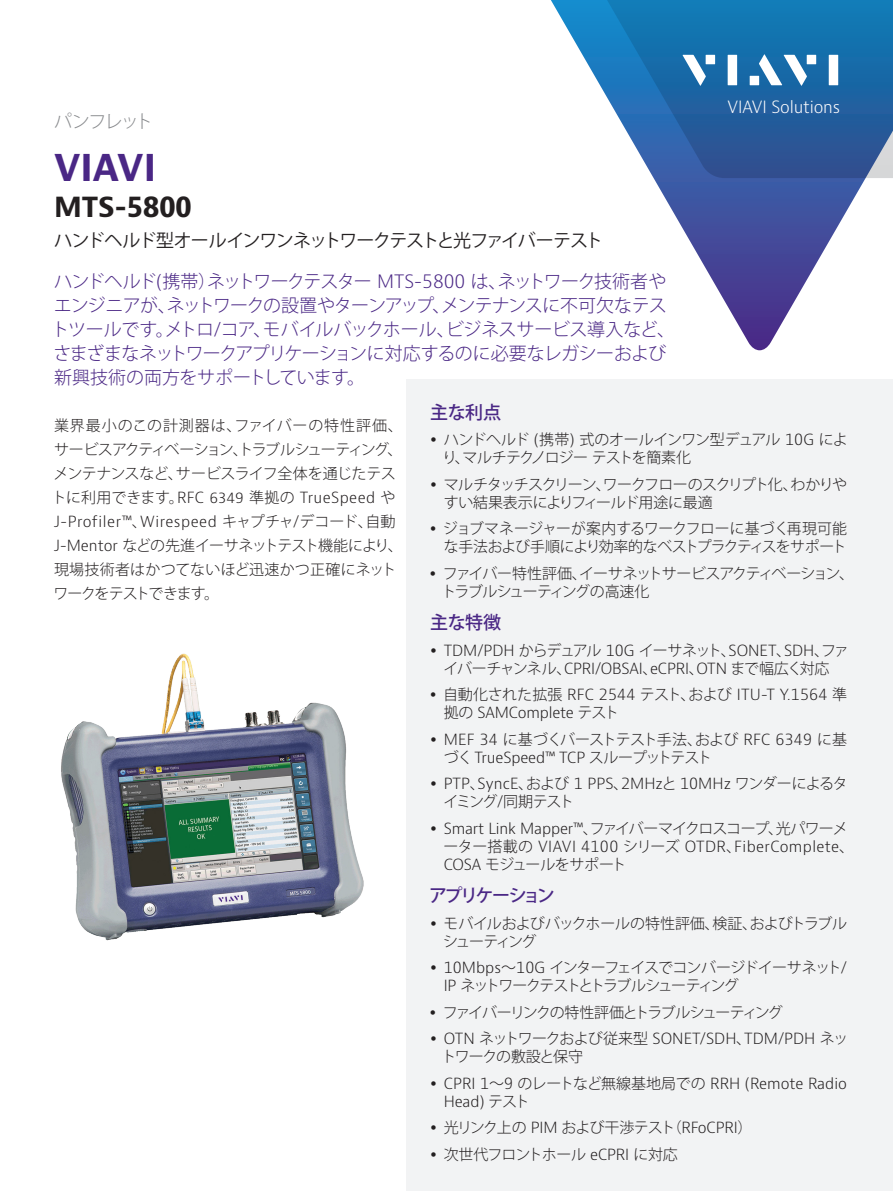
<style>
.page{position:relative;width:893px;height:1191px;background:#fff}
.page>*{position:absolute;margin:0;border:0;box-sizing:border-box;transform-origin:0 0}
.H1_Brand_Sub-Brand_24{font:700 36px "Bernino Sans";color:#4a2785}
.H2_Product_18_24{font:700 27px "Bernino Sans";color:#231f20}
.Intro_text{font:300 18px/24px "Koz Go Pro";letter-spacing:-.04em;color:#4a2785}
.H3_Product_Descriptor_12_20{font:18px "Koz Go Pro";letter-spacing:-.065em;color:#231f20}
.H2_Bullet_Heading_Purple_12_16{font:500 18px "Koz Go Pro";letter-spacing:-.07em;color:#4a2785}
.H2_Bullet_Heading_Purple_12_16-2{font:500 18px "Koz Go Pro";letter-spacing:-.14em;color:#4a2785}
.P_DocType{font:300 18px "Koz Go Pro";letter-spacing:-.08em;color:#87898c}
.t1{font:300 16.5px "Bernino Sans";letter-spacing:-.01em;color:#fff}
.P_10_16{font:300 15px/18px "Koz Go Pro";letter-spacing:-.055em;color:#231f20}
.P_10_16-2{font:300 15px/24px "Koz Go Pro";letter-spacing:-.025em;color:#231f20}
.t2{font:300 15px/18px "Bernino Sans";letter-spacing:.005em;color:#231f20}
.t3{font:300 15px/18px "Bernino Sans";letter-spacing:.025em;color:#231f20}
.P_10_16-3{font:300 15px/18px "Koz Go Pro";letter-spacing:-.03em;color:#231f20}
.P_10_16-4{font:300 15px/18px "Koz Go Pro";letter-spacing:-.095em;color:#231f20}
.P_10_16-5{font:300 15px/18px "Koz Go Pro";letter-spacing:-.12em;color:#231f20}
.P_10_16-6{font:300 15px/18px "Koz Go Pro";letter-spacing:-.09em;color:#231f20}
.P_10_16-7{font:300 15px "Koz Go Pro";letter-spacing:-.105em;color:#231f20}
.P_10_16-8{font:300 15px "Koz Go Pro";letter-spacing:-.02em;color:#231f20}
.s1{font-family:"Bernino Sans"}
.s2{font-family:"Koz Go Pro"}
</style>
<div class="page">
<svg style="left:653px;top:178px;width:213px;height:172px"></svg>
<svg style="left:551px;top:0;width:342px;height:178px"></svg>
<svg style="left:682px;top:55px;width:24px;height:31px"></svg>
<div style="left:706px;top:55px;width:9px;height:9px;background:#fff"></div>
<div style="left:728px;top:55px;width:9px;height:30px;background:#fff"></div>
<div style="left:807px;top:55px;width:9px;height:9px;background:#fff"></div>
<div style="left:829px;top:55px;width:9px;height:30px;background:#fff"></div>
<svg style="left:759px;top:54px;width:48px;height:32px"></svg>
<div style="left:750px;top:76px;width:9px;height:9px;background:#fff"></div>
<div style="left:406px;top:380px;width:487px;height:811px;background:#f2f3f4"></div>
<img style="left:61px;top:653px;width:303px;height:288px">
<p class="t1" style="left:728px;top:96px;width:114px">VIAVI Solutions</p>
<p class="P_DocType" style="left:54px;top:110px;width:100px">パンフレット</p>
<p class="H1_Brand_Sub-Brand_24" style="left:54px;top:145px;width:104px">VIAVI</p>
<p class="H2_Product_18_24" style="left:54px;top:190px;width:139px">MTS-5800</p>
<p class="H3_Product_Descriptor_12_20" style="left:54px;top:229px;width:551px">ハンドヘルド型オールインワンネットワークテストと光ファイバーテスト</p>
<p class="Intro_text" style="left:51px;top:270px;width:625px">ハンドヘルド<span class="s1">(</span>携帯）ネットワークテスター <span class="s1">MTS-5800</span> は、ネットワーク技術者やエンジニアが、ネットワークの設置やターンアップ、メンテナンスに不可欠なテストツールです。メトロ<span class="s1">/</span>コア、モバイルバックホール、ビジネスサービス導入など、さまざまなネットワークアプリケーションに対応するのに必要なレガシーおよび新興技術の両方をサポートしています。</p>
<p class="H2_Bullet_Heading_Purple_12_16" style="left:430px;top:400px;width:72px">主な利点</p>
<p class="P_10_16" style="left:442px;top:431px;width:407px">ハンドヘルド <span class="s1">(</span>携帯<span class="s1">)</span> 式のオールインワン型デュアル <span class="s1">10G</span> により、マルチテクノロジーテストを簡素化</p>
<p class="P_10_16" style="left:444px;top:475px;width:405px">マルチタッチスクリーン、ワークフローのスクリプト化、わかりやすい結果表示によりフィールド用途に最適</p>
<p class="P_10_16-3" style="left:443px;top:520px;width:405px">ジョブマネージャーが案内するワークフローに基づく再現可能な手法および手順により効率的なベストプラクティスをサポート</p>
<p class="P_10_16" style="left:442px;top:564px;width:414px">ファイバー特性評価、イーサネットサービスアクティベーション、トラブルシューティングの高速化</p>
<p class="H2_Bullet_Heading_Purple_12_16" style="left:430px;top:611px;width:72px">主な特徴</p>
<p class="t2" style="left:443px;top:641px;width:407px">TDM/PDH <span class="s2">からデュアル</span> 10G <span class="s2">イーサネット、</span>SONET<span class="s2">、</span>SDH<span class="s2">、ファイバーチャンネル、</span>CPRI/OBSAI<span class="s2">、</span>eCPRI<span class="s2">、</span>OTN <span class="s2">まで幅広く対応</span></p>
<p class="t2" style="left:443px;top:686px;width:405px"><span class="s2">自動化された拡張</span> RFC 2544 <span class="s2">テスト、および</span> ITU-T Y.1564 <span class="s2">準拠の</span> SAMComplete <span class="s2">テスト</span></p>
<p class="P_10_16" style="left:444px;top:730px;width:405px"><span class="s1">MEF 34</span> に基づくバーストテスト手法、および <span class="s1">RFC 6349</span> に基づく<span class="s1">TrueSpeed</span>™ <span class="s1">TCP</span> スループットテスト</p>
<p class="P_10_16-5" style="left:443px;top:775px;width:406px"><span class="s1">PTP</span>、<span class="s1">SyncE</span>、および <span class="s1">1 PPS</span>、<span class="s1">2MHz</span>と <span class="s1">10MHz</span> ワンダーによるタイミング<span class="s1">/</span>同期テスト</p>
<p class="t3" style="left:444px;top:819px;width:412px">Smart Link Mapper<span class="s2">™、ファイバーマイクロスコープ、光パワーメーター搭載の</span> VIAVI 4100 <span class="s2">シリーズ</span> OTDR<span class="s2">、</span>FiberComplete<span class="s2">、<br></span>COSA <span class="s2">モジュールをサポート</span></p>
<p class="H2_Bullet_Heading_Purple_12_16-2" style="left:429px;top:884px;width:127px">アプリケーション</p>
<p class="P_10_16" style="left:443px;top:914px;width:405px">モバイルおよびバックホールの特性評価、検証、およびトラブルシューティング</p>
<p class="P_10_16-4" style="left:444px;top:959px;width:405px"><span class="s1">10Mbps</span>～<span class="s1">10G</span> インターフェイスでコンバージドイーサネット<span class="s1">/<br>IP</span> ネットワークテストとトラブルシューティング</p>
<p class="P_10_16-7" style="left:443px;top:1002px;width:341px">ファイバーリンクの特性評価とトラブルシューティング</p>
<p class="P_10_16-6" style="left:442px;top:1030px;width:408px"><span class="s1">OTN</span> ネットワークおよび従来型 <span class="s1">SONET/SDH</span>、<span class="s1">TDM/PDH</span> ネットワークの敷設と保守</p>
<p class="t2" style="left:444px;top:1074px;width:405px">CPRI 1<span class="s2">～</span>9 <span class="s2">のレートなど無線基地局での</span> RRH (Remote Radio<br>Head) <span class="s2">テスト</span></p>
<p class="P_10_16" style="left:444px;top:1119px;width:310px">光リンク上の <span class="s1">PIM</span> および干渉テスト（<span class="s1">RFoCPRI</span>）</p>
<p class="P_10_16-8" style="left:444px;top:1144px;width:236px">次世代フロントホール <span class="s1">eCPRI</span> に対応</p>
<p class="P_10_16-2" style="left:52px;top:414px;width:352px">業界最小のこの計測器は、ファイバーの特性評価、サービスアクティベーション、トラブルシューティング、メンテナンスなど、サービスライフ全体を通じたテストに利用できます。<span class="s1">RFC 6349</span> 準拠の <span class="s1">TrueSpeed</span> や<br><span class="s1">J-Profiler</span>™、<span class="s1">Wirespeed</span> キャプチャ<span class="s1">/</span>デコード、自動<br><span class="s1">J-Mentor</span> などの先進イーサネットテスト機能により、現場技術者はかつてないほど迅速かつ正確にネットワークをテストできます。</p>
</div>
